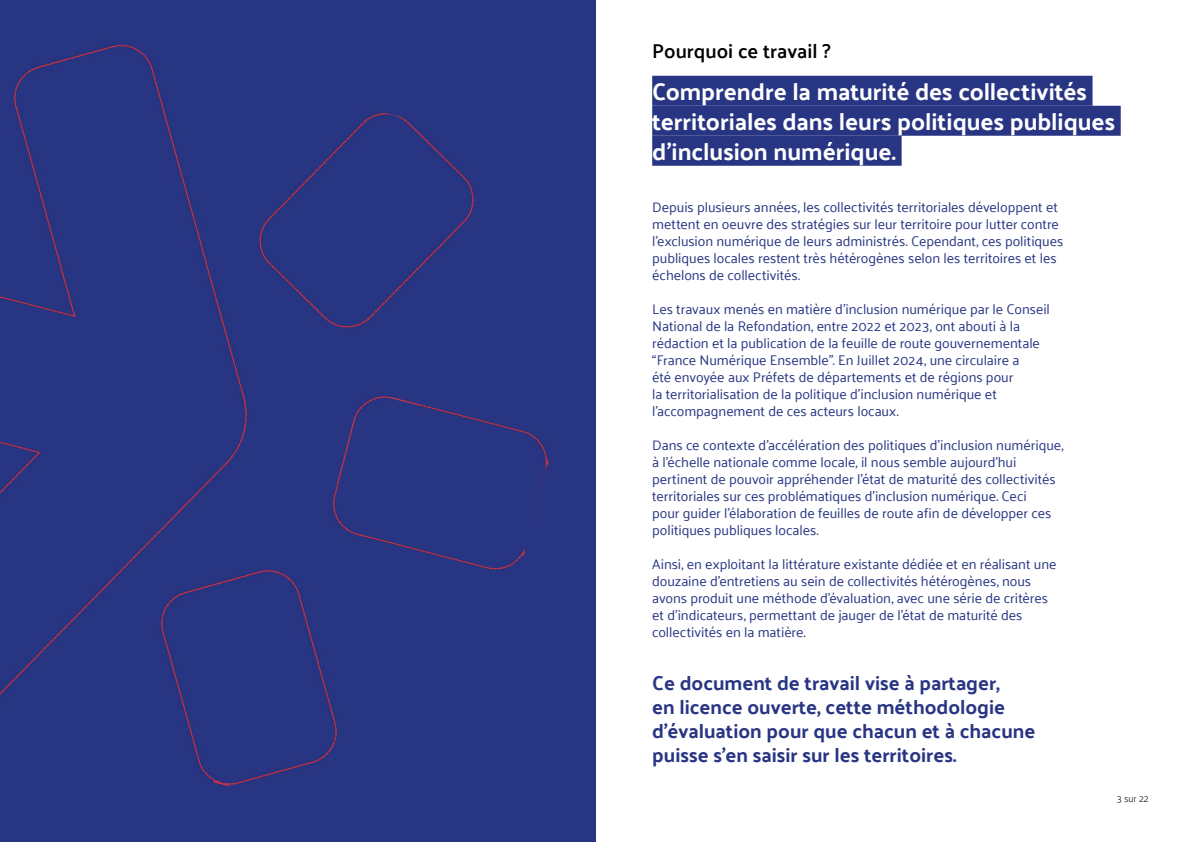
<style>
.page{position:relative;width:1191px;height:842px;background:#fff}
.page>*{position:absolute;margin:0;border:0;box-sizing:border-box;transform-origin:0 0}
.t1{font:700 24px/30px "Palanquin";color:#fff}
.t2{font:700 20px/24px "Palanquin";color:#283583}
.t3{font:600 20px "Palanquin";color:#000}
.t4{font:14px/17px "Palanquin";letter-spacing:-.005em;color:#283583}
.t5{font:200 10px "Palanquin";color:#000}
</style>
<div class="page">
<div style="left:0;top:11px;width:596px;height:831px;background:#283583"></div>
<div style="left:652px;top:76px;width:440px;height:30px;background:#283583"></div>
<div style="left:652px;top:106px;width:468px;height:30px;background:#283583"></div>
<div style="left:652px;top:136px;width:249px;height:30px;background:#283583"></div>
<h2 class="t3" style="left:652px;top:43px;width:180px">Pourquoi ce travail ?</h2>
<h1 class="t1" style="left:652px;top:78px;width:464px">Comprendre la maturité des collectivités territoriales dans leurs politiques publiques d’inclusion numérique.</h1>
<p class="t4" style="left:652px;top:199px;width:413px">Depuis plusieurs années, les collectivités territoriales développent et mettent en oeuvre des stratégies sur leur territoire pour lutter contre l’exclusion numérique de leurs administrés. Cependant, ces politiques publiques locales restent très hétérogènes selon les territoires et les échelons de collectivités.</p>
<p class="t4" style="left:652px;top:301px;width:399px">Les travaux menés en matière d’inclusion numérique par le Conseil National de la Refondation, entre 2022 et 2023, ont abouti à la rédaction et la publication de la feuille de route gouvernementale “France Numérique Ensemble”. En Juillet 2024, une circulaire a<br>été envoyée aux Préfets de départements et de régions pour<br>la territorialisation de la politique d’inclusion numérique et l’accompagnement de ces acteurs locaux.</p>
<p class="t4" style="left:652px;top:437px;width:413px">Dans ce contexte d’accélération des politiques d’inclusion numérique, à l’échelle nationale comme locale, il nous semble aujourd’hui pertinent de pouvoir appréhender l’état de maturité des collectivités territoriales sur ces problématiques d’inclusion numérique. Ceci<br>pour guider l’élaboration de feuilles de route afin de développer ces politiques publiques locales.</p>
<p class="t4" style="left:652px;top:556px;width:406px">Ainsi, en exploitant la littérature existante dédiée et en réalisant une douzaine d’entretiens au sein de collectivités hétérogènes, nous avons produit une méthode d’évaluation, avec une série de critères et d’indicateurs, permettant de jauger de l’état de maturité des collectivités en la matière.</p>
<h2 class="t2" style="left:652px;top:673px;width:385px">Ce document de travail vise à partager,<br>en licence ouverte, cette méthodologie d’évaluation pour que chacun et à chacune puisse s’en saisir sur les territoires.</h2>
<p class="t5" style="left:1116px;top:795px;width:33px">3 sur 22</p>
</div>
